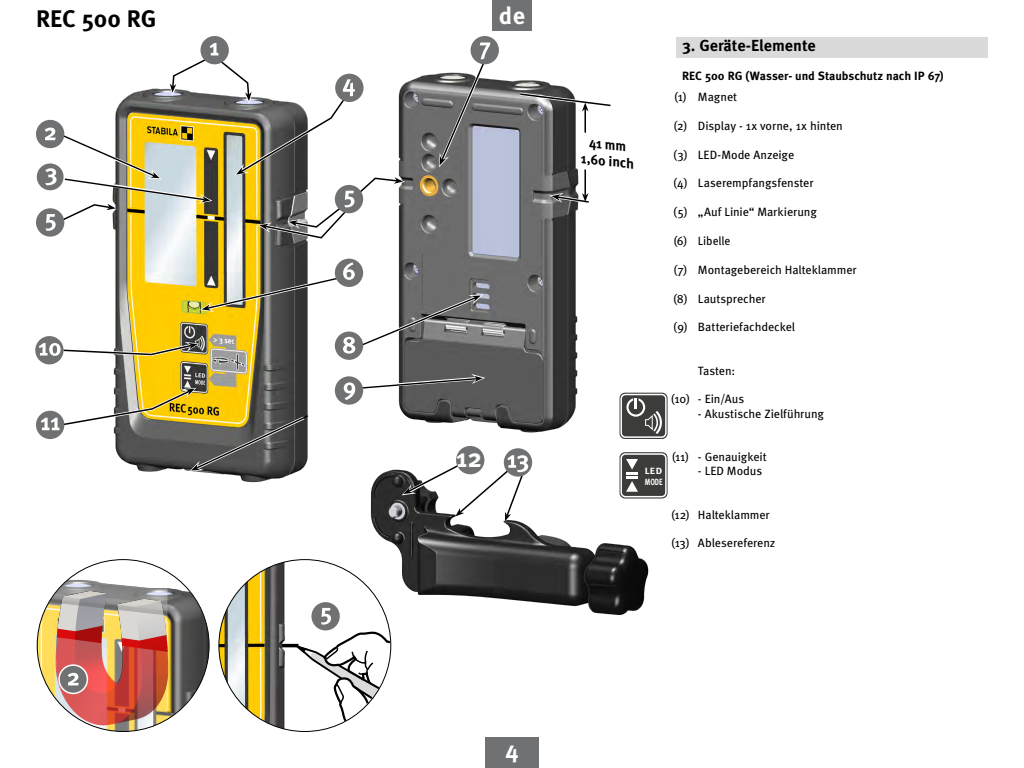
<style>
.page{position:relative;width:1024px;height:768px;background:#fff}
.page>*{position:absolute;margin:0;border:0;box-sizing:border-box;transform-origin:0 0}
.t1{font:700 26px "Meta Pro";color:#fff}
.t2{font:700 24px "Meta Pro";letter-spacing:-.01em;color:#000}
.t3{font:700 24px "Meta Pro";color:#fff}
.t4{font:700 16px "Meta Pro";color:#000}
.t5{font:700 14px/16.8px "Meta Pro";color:#000;text-align:center;scale:.96 1}
.t6{font:12px "Meta Pro";letter-spacing:-.005em;color:#000}
.t7{font:700 12px "Meta Pro";letter-spacing:-.005em;color:#000}
.t8{font:12px "Meta Pro";letter-spacing:-.005em;color:#000;scale:.95 1}
.t9{font:700 9px/10.8px "Meta Pro";color:#fff;scale:1.15 1}
</style>
<div class="page">
<div style="left:485px;top:738px;width:54px;height:30px;background:#707172"></div>
<div style="left:492px;top:0;width:40px;height:30px;background:#707172"></div>
<div style="left:676px;top:37px;width:312px;height:21px;background:#dadada"></div>
<div style="left:620px;top:393px;width:48px;height:46px;background:#3c3c3b;border-radius:6px"></div>
<div style="left:620px;top:394px;width:47px;height:44px;border:2px solid #fff;border-radius:4px"></div>
<svg style="left:626px;top:398px;width:36px;height:36px"></svg>
<div style="left:620px;top:452px;width:48px;height:47px;background:#3c3c3b;border-radius:6px"></div>
<div style="left:620px;top:453px;width:47px;height:44px;border:2px solid #fff;border-radius:4px"></div>
<svg style="left:626px;top:459px;width:12px;height:11px"></svg>
<img style="left:370px;top:470px;width:279px;height:145px">
<img style="left:113px;top:241px;width:195px;height:242px">
<div style="left:200px;top:36px;width:29px;height:28px;background:#707172;border-radius:50%"></div>
<div style="left:35px;top:162px;width:30px;height:30px;border:2px solid #fff;border-radius:50%"></div>
<img style="left:37px;top:601px;width:140px;height:131px">
<img style="left:55px;top:713px;width:114px;height:13px">
<img style="left:49px;top:578px;width:160px;height:135px">
<div style="left:35px;top:336px;width:29px;height:28px;background:#707172;border-radius:50%"></div>
<div style="left:36px;top:411px;width:28px;height:28px;background:#707172;border-radius:50%"></div>
<svg style="left:41px;top:387px;width:268px;height:85px"></svg>
<div style="left:219px;top:560px;width:172px;height:171px;background:#fff;border-radius:50%"></div>
<svg style="left:290px;top:631px;width:102px;height:93px"></svg>
<hr style="left:282px;top:644px;width:17px;height:3px;background:#000">
<img style="left:220px;top:562px;width:67px;height:168px">
<div style="left:311px;top:602px;width:29px;height:28px;background:#707172;border-radius:50%"></div>
<svg style="left:321px;top:608px;width:10px;height:17px"></svg>
<img style="left:398px;top:73px;width:181px;height:360px">
<hr style="left:584px;top:109px;width:2px;height:87px;background:#000">
<svg style="left:517px;top:91px;width:94px;height:20px"></svg>
<svg style="left:549px;top:193px;width:40px;height:12px"></svg>
<svg style="left:578px;top:132px;width:8px;height:44px"></svg>
<div style="left:471px;top:36px;width:28px;height:28px;background:#707172;border-radius:50%"></div>
<svg style="left:438px;top:42px;width:53px;height:125px"></svg>
<svg style="left:335px;top:332px;width:28px;height:28px"></svg>
<div style="left:335px;top:376px;width:28px;height:29px;background:#707172;border-radius:50%"></div>
<svg style="left:344px;top:374px;width:141px;height:26px"></svg>
<div style="left:456px;top:446px;width:28px;height:28px;background:#707172;border-radius:50%"></div>
<div style="left:504px;top:448px;width:28px;height:29px;background:#707172;border-radius:50%"></div>
<svg style="left:402px;top:451px;width:127px;height:70px"></svg>
<div style="left:335px;top:259px;width:28px;height:28px;background:#707172;border-radius:50%"></div>
<svg style="left:39px;top:262px;width:444px;height:96px"></svg>
<svg style="left:37px;top:43px;width:368px;height:198px"></svg>
<div style="left:59px;top:665px;width:28px;height:28px;background:#707172;border-radius:50%"></div>
<div style="left:58px;top:664px;width:30px;height:30px;border:2px solid #fff;border-radius:50%"></div>
<svg style="left:68px;top:673px;width:11px;height:12px"></svg>
<h2 class="t2" style="left:36px;top:-1px;width:122px">REC 500 RG</h2>
<h2 class="t3" style="left:499px;top:-3px;width:28px">de</h2>
<h1 class="t1" style="left:456px;top:438px;width:27px">12</h1>
<p class="t5" style="left:585px;top:132px;width:58px;rotate:7deg">41 mm<br>1,60 inch</p>
<p class="t9" style="left:645px;top:465px;width:17px">LED<br>MODE</p>
<h3 class="t4" style="left:682px;top:33px;width:135px">3. Geräte-Elemente</h3>
<p class="t7" style="left:682px;top:66px;width:263px">REC 500 RG (Wasser- und Staubschutz nach IP 67)</p>
<p class="t6" style="left:698px;top:88px;width:41px">Magnet</p>
<p class="t6" style="left:698px;top:116px;width:146px">Display - 1x vorne, 1x hinten</p>
<p class="t6" style="left:698px;top:145px;width:98px">LED-Mode Anzeige</p>
<p class="t6" style="left:698px;top:174px;width:117px">Laserempfangsfenster</p>
<p class="t6" style="left:698px;top:203px;width:120px">„Auf Linie“ Markierung</p>
<p class="t8" style="left:698px;top:232px;width:36px">Libelle</p>
<p class="t6" style="left:698px;top:260px;width:160px">Montagebereich Halteklammer</p>
<p class="t6" style="left:698px;top:289px;width:69px">Lautsprecher</p>
<p class="t6" style="left:698px;top:318px;width:99px">Batteriefachdeckel</p>
<p class="t6" style="left:698px;top:361px;width:39px">Tasten:</p>
<p class="t6" style="left:698px;top:390px;width:48px">- Ein/Aus</p>
<p class="t6" style="left:698px;top:404px;width:128px">- Akustische Zielführung</p>
<p class="t6" style="left:698px;top:448px;width:70px">- Genauigkeit</p>
<p class="t6" style="left:698px;top:462px;width:66px">- LED Modus</p>
<p class="t6" style="left:698px;top:505px;width:73px">Halteklammer</p>
<p class="t6" style="left:698px;top:534px;width:79px">Ablesereferenz</p>
<p class="t6" style="left:675px;top:88px;width:13px">(1)</p>
<p class="t6" style="left:674px;top:116px;width:15px">(2)</p>
<p class="t6" style="left:673px;top:145px;width:16px">(3)</p>
<p class="t6" style="left:673px;top:174px;width:16px">(4)</p>
<p class="t6" style="left:674px;top:203px;width:15px">(5)</p>
<p class="t6" style="left:674px;top:232px;width:15px">(6)</p>
<p class="t6" style="left:674px;top:260px;width:15px">(7)</p>
<p class="t6" style="left:674px;top:289px;width:15px">(8)</p>
<p class="t6" style="left:673px;top:318px;width:16px">(9)</p>
<p class="t6" style="left:671px;top:390px;width:20px">(10)</p>
<p class="t6" style="left:672px;top:448px;width:18px">(11)</p>
<p class="t6" style="left:671px;top:505px;width:20px">(12)</p>
<p class="t6" style="left:671px;top:534px;width:20px">(13)</p>
<h2 class="t3" style="left:505px;top:731px;width:15px">4</h2>
</div>
